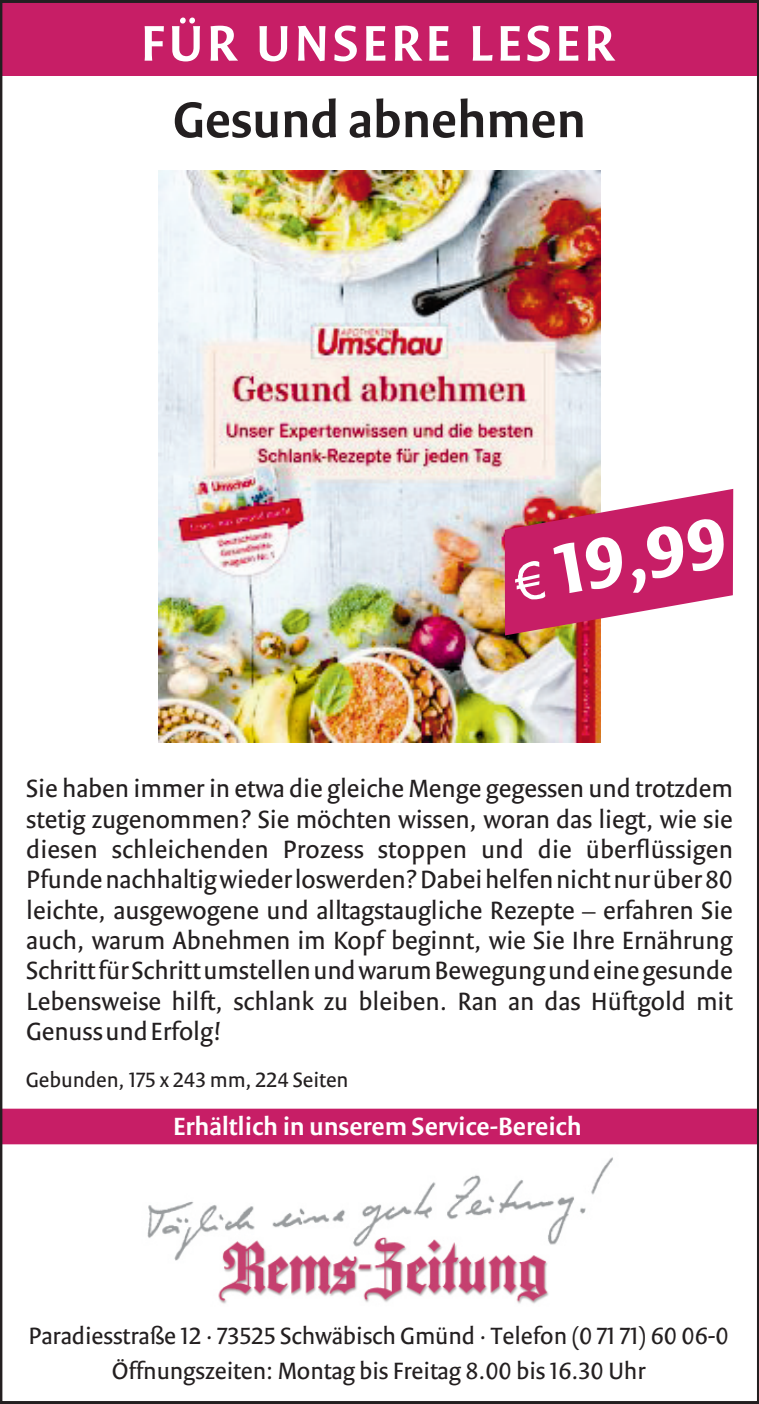
<style>
.page{position:relative;width:759px;height:1404px;background:#fff}
.page>*{position:absolute;margin:0;border:0;box-sizing:border-box;transform-origin:0 0}
.t1{font:700 76.2px "STN Versa";color:#fff}
.t2{font:600 54px "STN Versa";letter-spacing:.065em;color:#fff}
.t3{font:600 54px "STN Versa";color:#231f20}
.t4{font:27px/30.3px "STN Versa";color:#231f20;text-align:justify}
.t5{font:600 27px "STN Versa";color:#fff}
.t6{font:25.5px/34.5px "STN Versa";color:#231f20;text-align:center}
.t7{font:22.5px "STN Versa";color:#231f20}
</style>
<div class="page">
<img style="left:133px;top:1144px;width:492px;height:160px">
<div style="left:4px;top:1108px;width:750px;height:36px;background:#c71e66"></div>
<div style="left:0;top:3px;width:758px;height:73px;background:#c71e66"></div>
<img style="left:158px;top:170px;width:442px;height:572px">
<svg style="left:504px;top:489px;width:229px;height:146px"></svg>
<h2 class="t2" style="left:141px;top:21px;width:475px">FÜR UNSERE LESER</h2>
<h2 class="t3" style="left:173px;top:97px;width:414px">Gesund abnehmen</h2>
<h1 class="t1" style="left:551px;top:539px;width:174px;rotate:-10deg">19,99</h1>
<p class="t4" style="left:26px;top:775px;width:708px">Sie haben immer in etwa die gleiche Menge gegessen und trotzdem stetig zugenommen? Sie möchten wissen, woran das liegt, wie sie diesen schleichenden Prozess stoppen und die überflüssigen Pfunde nachhaltig wieder loswerden? Dabei helfen nicht nur über 80 leichte, ausgewogene und alltagstaugliche Rezepte – erfahren Sie auch, warum Abnehmen im Kopf beginnt, wie Sie Ihre Ernährung Schritt für Schritt umstellen und warum Bewegung und eine gesunde Lebensweise hilft, schlank zu bleiben. Ran an das Hüftgold mit Genuss und Erfolg!</p>
<p class="t7" style="left:26px;top:1070px;width:324px">Gebunden, 175 x 243 mm, 224 Seiten</p>
<p class="t5" style="left:173px;top:1115px;width:410px">Erhältlich in unserem Service-Bereich</p>
<p class="t6" style="left:28px;top:1320px;width:701px">Paradiesstraße 12 · 73525 Schwäbisch Gmünd · Telefon (0 71 71) 60 06-0<br>Öffnungszeiten: Montag bis Freitag 8.00 bis 16.30 Uhr</p>
</div>
